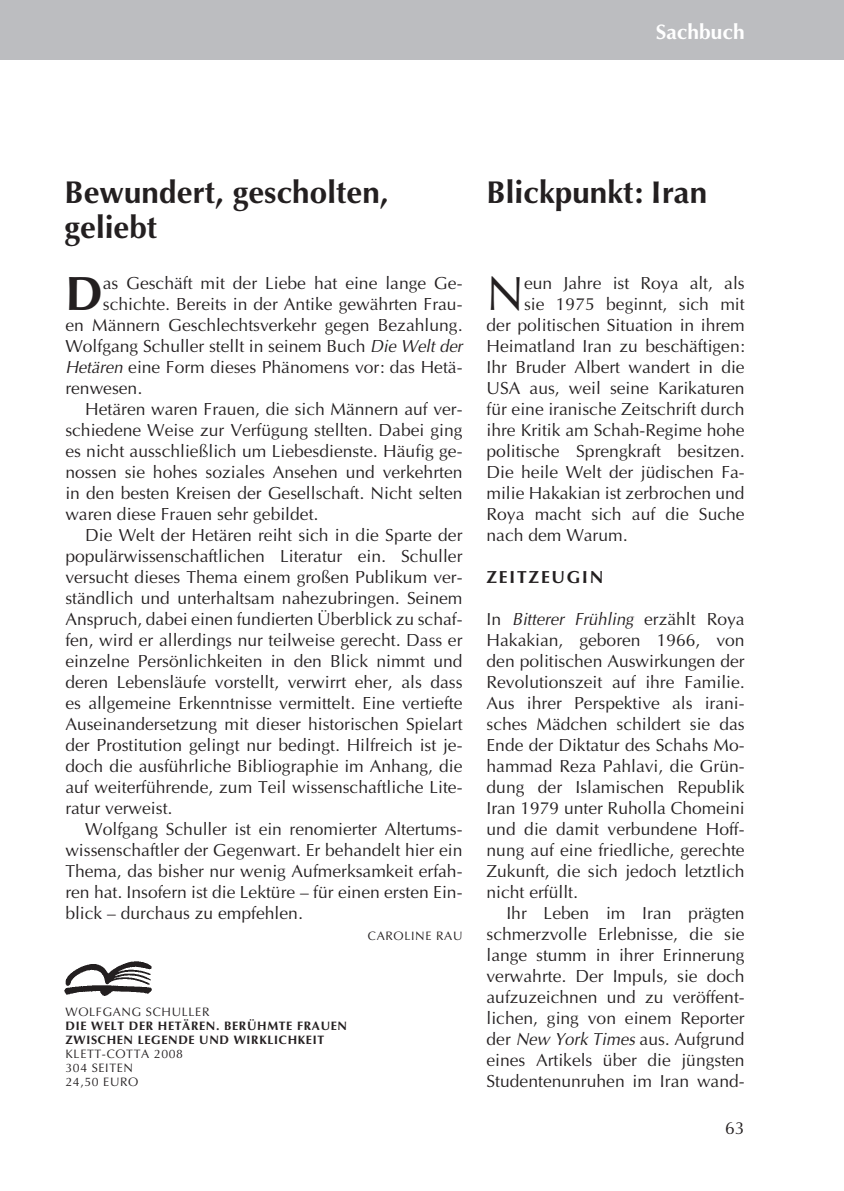
<style>
.page{position:relative;width:844px;height:1191px;background:#fff}
.page>*{position:absolute;margin:0;border:0;box-sizing:border-box;transform-origin:0 0}
.t1{font:48.3px "Optima";color:#231f20}
.t2{font:700 48.12px "Optima";color:#231f20}
.t3{font:700 31.5px/35px "Optima";color:#231f20}
.t4{font:700 21px "Optima";color:#fff}
.t5{font:17.5px/21px "Optima";color:#231f20;text-align:justify}
.t6{font:700 17.5px "Optima";letter-spacing:.1em;color:#231f20}
.t7{font:700 12.25px/14px "Optima";letter-spacing:.05em;color:#231f20}
.t8{font:12.25px/14px "Optima";letter-spacing:.05em;color:#231f20}
.s1{font-style:italic}
</style>
<div class="page">
<img style="left:64px;top:961px;width:87px;height:34px">
<div style="left:0;top:0;width:843px;height:60px;background:#bcbdc0"></div>
<p class="t4" style="left:655px;top:19px;width:90px">Sachbuch</p>
<h3 class="t3" style="left:64px;top:175px;width:325px">Bewundert, gescholten, geliebt</h3>
<h2 class="t2" style="left:65px;top:264px;width:39px">D</h2>
<p class="t5" style="left:103px;top:272px;width:361px">as Geschäft mit der Liebe hat eine lange Ge-</p>
<p class="t5" style="left:103px;top:293px;width:361px">schichte. Bereits in der Antike gewährten Frau-</p>
<p class="t5" style="left:65px;top:314px;width:398px">en Männern Geschlechtsverkehr gegen Bezahlung.</p>
<p class="t5" style="left:65px;top:335px;width:402px">Wolfgang Schuller stellt in seinem Buch <span class="s1">Die Weltder</span></p>
<p class="t5" style="left:65px;top:356px;width:398px"><span class="s1">Hetären</span> eine Form dieses Phänomens vor: das Hetä-</p>
<p class="t5" style="left:65px;top:377px;width:78px">renwesen.</p>
<p class="t5" style="left:85px;top:398px;width:379px">Hetären waren Frauen, die sich Männern auf ver-</p>
<p class="t5" style="left:65px;top:419px;width:398px">schiedene Weise zur Verfügung stellten. Dabei ging</p>
<p class="t5" style="left:65px;top:440px;width:398px">es nicht ausschließlich um Liebesdienste. Häufig ge-</p>
<p class="t5" style="left:65px;top:461px;width:398px">nossen sie hohes soziales Ansehen und verkehrten</p>
<p class="t5" style="left:65px;top:482px;width:398px">in den besten Kreisen der Gesellschaft. Nicht selten</p>
<p class="t5" style="left:65px;top:503px;width:254px">waren diese Frauen sehr gebildet.</p>
<p class="t5" style="left:85px;top:524px;width:378px">Die Welt der Hetären reiht sich in die Sparte der</p>
<p class="t5" style="left:65px;top:545px;width:398px">populärwissenschaftlichen Literatur ein. Schuller</p>
<p class="t5" style="left:65px;top:566px;width:398px">versucht dieses Thema einem großen Publikum ver-</p>
<p class="t5" style="left:65px;top:587px;width:398px">ständlich und unterhaltsam nahezubringen. Seinem</p>
<p class="t5" style="left:65px;top:608px;width:398px">Anspruch, dabei einen fundierten Überblick zu schaf-</p>
<p class="t5" style="left:65px;top:629px;width:398px">fen, wird er allerdings nur teilweise gerecht. Dass er</p>
<p class="t5" style="left:65px;top:650px;width:398px">einzelne Persönlichkeiten in den Blick nimmt und</p>
<p class="t5" style="left:65px;top:671px;width:398px">deren Lebensläufe vorstellt, verwirrt eher, als dass</p>
<p class="t5" style="left:65px;top:692px;width:398px">es allgemeine Erkenntnisse vermittelt. Eine vertiefte</p>
<p class="t5" style="left:65px;top:713px;width:398px">Auseinandersetzung mit dieser historischen Spielart</p>
<p class="t5" style="left:65px;top:734px;width:398px">der Prostitution gelingt nur bedingt. Hilfreich ist je-</p>
<p class="t5" style="left:65px;top:755px;width:398px">doch die ausführliche Bibliographie im Anhang, die</p>
<p class="t5" style="left:65px;top:776px;width:398px">auf weiterführende, zum Teil wissenschaftliche Lite-</p>
<p class="t5" style="left:65px;top:797px;width:108px">ratur verweist.</p>
<p class="t5" style="left:85px;top:818px;width:379px">Wolfgang Schuller ist ein renomierter Altertums-</p>
<p class="t5" style="left:65px;top:839px;width:398px">wissenschaftler der Gegenwart. Er behandelt hier ein</p>
<p class="t5" style="left:65px;top:860px;width:398px">Thema, das bisher nur wenig Aufmerksamkeit erfah-</p>
<p class="t5" style="left:65px;top:881px;width:398px">ren hat. Insofern ist die Lektüre – für einen ersten Ein-</p>
<p class="t5" style="left:65px;top:902px;width:239px">blick – durchaus zu empfehlen.</p>
<p class="t8" style="left:368px;top:929px;width:96px">CAROLINE RAU</p>
<p class="t8" style="left:65px;top:1005px;width:145px">WOLFGANG SCHULLER</p>
<p class="t7" style="left:65px;top:1019px;width:283px">DIE WELT DER HETÄREN. BERÜHMTE FRAUEN<br>ZWISCHEN LEGENDE UND WIRKLICHKEIT</p>
<p class="t8" style="left:65px;top:1047px;width:119px">KLETT-COTTA 2008<br>304 SEITEN<br>24,50 EURO</p>
<h3 class="t3" style="left:486px;top:175px;width:222px">Blickpunkt: Iran</h3>
<h1 class="t1" style="left:486px;top:265px;width:39px">N</h1>
<p class="t5" style="left:524px;top:272px;width:222px">eun Jahre ist Roya alt, als</p>
<p class="t5" style="left:524px;top:293px;width:222px">sie 1975 beginnt, sich mit</p>
<p class="t5" style="left:486px;top:314px;width:259px">der politischen Situation in ihrem</p>
<p class="t5" style="left:486px;top:335px;width:259px">Heimatland Iran zu beschäftigen:</p>
<p class="t5" style="left:486px;top:356px;width:259px">Ihr Bruder Albert wandert in die</p>
<p class="t5" style="left:486px;top:377px;width:259px">USA aus, weil seine Karikaturen</p>
<p class="t5" style="left:486px;top:398px;width:259px">für eine iranische Zeitschrift durch</p>
<p class="t5" style="left:486px;top:419px;width:259px">ihre Kritik am Schah-Regime hohe</p>
<p class="t5" style="left:486px;top:440px;width:259px">politische Sprengkraft besitzen.</p>
<p class="t5" style="left:486px;top:461px;width:259px">Die heile Welt der jüdischen Fa-</p>
<p class="t5" style="left:486px;top:482px;width:259px">milie Hakakian ist zerbrochen und</p>
<p class="t5" style="left:486px;top:503px;width:259px">Roya macht sich auf die Suche</p>
<p class="t5" style="left:486px;top:524px;width:142px">nach dem Warum.</p>
<p class="t6" style="left:486px;top:566px;width:118px">ZEITZEUGIN</p>
<p class="t5" style="left:486px;top:608px;width:259px">I n <span class="s1">Bitterer Frühling</span> e rz ä h l t Roya Hakakian, geboren 1966, von den politischen Auswirkungen der Revolutionszeit auf ihre Familie.<br>Aus ihrer Perspektive als irani&shy;sches Mädchen schildert sie das Ende der Diktatur des Schahs Mo&shy;hammad Reza Pahlavi, die Grün&shy;dung der Islamischen Republik Iran 1979 unter Ruholla Chomeini und die damit verbundene Hoff&shy;nung auf eine friedliche, gerechte Zukunft, die sich jedoch letztlich nicht erfüllt.</p>
<p class="t5" style="left:486px;top:902px;width:259px;text-indent:20px">Ihr Leben im Iran prägten schmerzvolle Erlebnisse, die sie lange stumm in ihrer Erinnerung verwahrte. Der Impuls, sie doch aufzuzeichnen und zu veröffent&shy;lichen, ging von einem Reporter der <span class="s1">New York Times</span> aus. Aufgrund eines Artikels über die jüngsten Studentenunruhen im Iran wand-</p>
<p class="t5" style="left:725px;top:1118px;width:21px">63</p>
</div>
